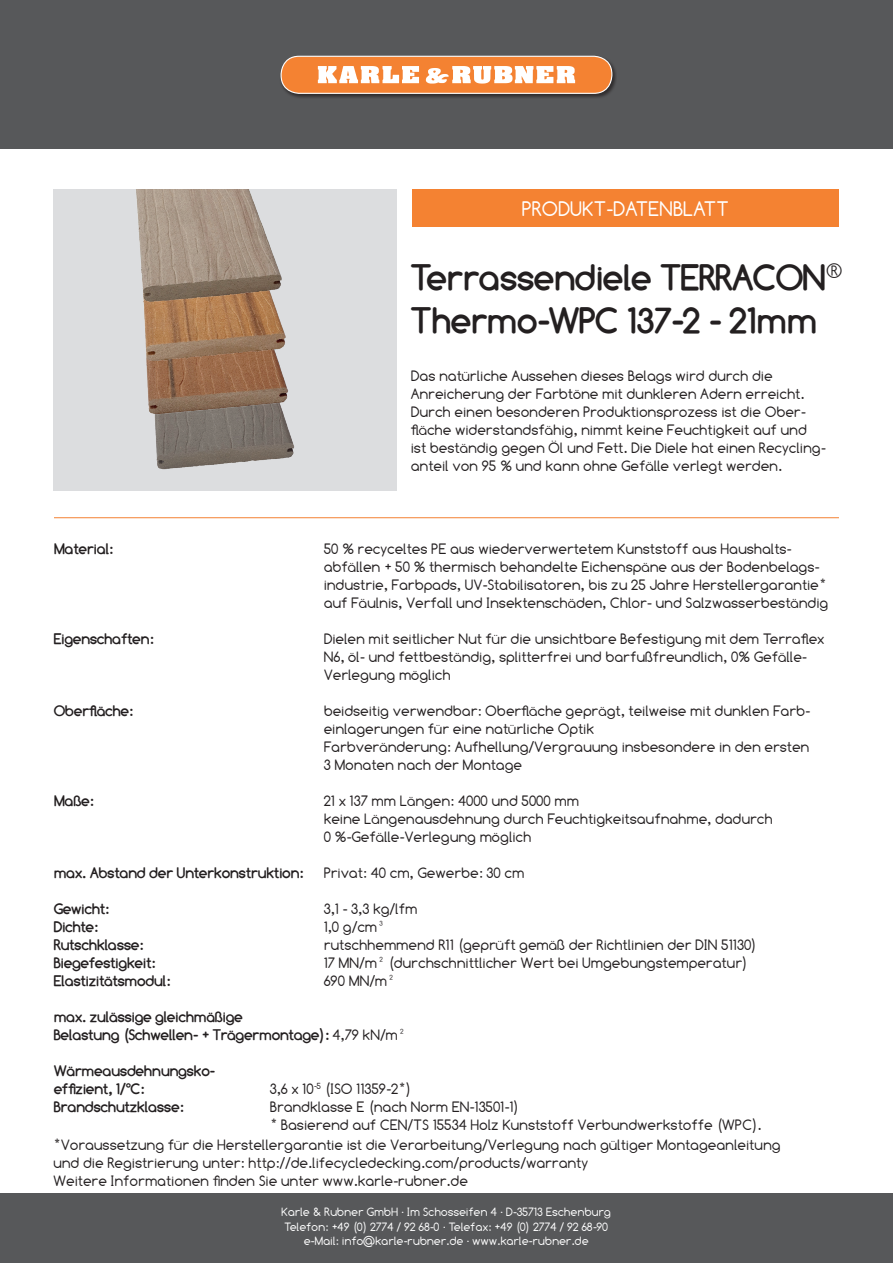
<style>
.page{position:relative;width:893px;height:1263px;background:#fff}
.page>*{position:absolute;margin:0;border:0;box-sizing:border-box;transform-origin:0 0}
.t1{font:700 36px "Comfortaa";color:#231f20}
.t2{font:21px "Comfortaa";color:#fff}
.t3{font:15px/18px "Comfortaa";color:#231f20}
.t4{font:700 15px "Comfortaa";color:#231f20}
.t5{font:12px/14.4px "Comfortaa";color:#fff;text-align:center}
.s1{font-weight:400}
</style>
<div class="page">
<div style="left:0;top:1193px;width:893px;height:70px;background:#57585a"></div>
<div style="left:0;top:0;width:893px;height:149px;background:#57585a"></div>
<div style="left:413px;top:190px;width:426px;height:37px;background:#f48232"></div>
<div style="left:280px;top:55px;width:337px;height:44px;background:#231f20;opacity:.75"></div>
<div style="left:281px;top:56px;width:331px;height:37px;background:#f48232;border-radius:18px"></div>
<div style="left:281px;top:56px;width:331px;height:38px;border:1px solid #fff;border-radius:18px"></div>
<svg style="left:318px;top:66px;width:101px;height:17px"></svg>
<svg style="left:426px;top:66px;width:149px;height:18px"></svg>
<hr style="left:54px;top:517px;width:785px;height:1px;background:#f48232">
<div style="left:53px;top:189px;width:344px;height:302px;background:#dcdddf"></div>
<img style="left:155px;top:434px;width:140px;height:36px">
<img style="left:147px;top:384px;width:143px;height:50px">
<img style="left:145px;top:327px;width:141px;height:57px">
<img style="left:136px;top:190px;width:146px;height:137px">
<p class="t2" style="left:522px;top:197px;width:209px">PRODUKT-DATENBLATT</p>
<p class="t1" style="left:411px;top:257px;width:433px">Terrassendiele TERRACON<sup>®</sup></p>
<p class="t1" style="left:411px;top:300px;width:408px">Thermo-WPC 137-2 - 21mm</p>
<p class="t3" style="left:411px;top:367px;width:363px">Das natürliche Aussehen dieses Belags wird durch die</p>
<p class="t3" style="left:411px;top:385px;width:396px">Anreicherung der Farbtöne mit dunkleren Adern erreicht.<br>Durch einen besonderen Produktionsprozess ist die Ober-</p>
<p class="t3" style="left:411px;top:421px;width:397px">fläche widerstandsfähig, nimmt keine Feuchtigkeit auf und</p>
<p class="t3" style="left:411px;top:439px;width:416px">ist beständig gegen Öl und Fett. Die Diele hat einen Recycling&shy;anteil von 95 % und kann ohne Gefälle verlegt werden.</p>
<p class="t4" style="left:54px;top:540px;width:61px">Material:</p>
<p class="t3" style="left:324px;top:540px;width:469px">50 % recyceltes PE aus wiederverwertetem Kunststoff aus Haushalts-</p>
<p class="t3" style="left:324px;top:558px;width:497px">abfällen + 50 % thermisch behandelte Eichenspäne aus der Bodenbelags-</p>
<p class="t3" style="left:324px;top:576px;width:504px">industrie, Farbpads, UV-Stabilisatoren, bis zu 25 Jahre Herstellergarantie*</p>
<p class="t3" style="left:324px;top:594px;width:506px">auf Fäulnis, Verfall und Insektenschäden, Chlor- und Salzwasserbeständig</p>
<p class="t4" style="left:54px;top:630px;width:101px">Eigenschaften:</p>
<p class="t3" style="left:324px;top:630px;width:502px">Dielen mit seitlicher Nut für die unsichtbare Befestigung mit dem Terraflex</p>
<p class="t3" style="left:324px;top:648px;width:485px">N6, öl- und fettbeständig, splitterfrei und barfußfreundlich, 0% Gefälle-</p>
<p class="t3" style="left:324px;top:666px;width:129px">Verlegung möglich</p>
<p class="t4" style="left:54px;top:702px;width:81px">Oberfläche:</p>
<p class="t3" style="left:324px;top:702px;width:488px">beidseitig verwendbar: Oberfläche geprägt, teilweise mit dunklen Farb-</p>
<p class="t3" style="left:324px;top:720px;width:272px">einlagerungen für eine natürliche Optik</p>
<p class="t3" style="left:324px;top:738px;width:487px">Farbveränderung: Aufhellung/Vergrauung insbesondere in den ersten</p>
<p class="t3" style="left:324px;top:756px;width:200px">3 Monaten nach der Montage</p>
<p class="t4" style="left:54px;top:792px;width:41px">Maße:</p>
<p class="t3" style="left:324px;top:792px;width:257px">21 x 137 mm Längen: 4000 und 5000 mm</p>
<p class="t3" style="left:324px;top:810px;width:451px">keine Längenausdehnung durch Feuchtigkeitsaufnahme, dadurch</p>
<p class="t3" style="left:324px;top:828px;width:209px">0 %-Gefälle-Verlegung möglich</p>
<p class="t4" style="left:54px;top:864px;width:251px">max. Abstand der Unterkonstruktion:</p>
<p class="t3" style="left:324px;top:864px;width:202px">Privat: 40 cm, Gewerbe: 30 cm</p>
<p class="t4" style="left:54px;top:900px;width:57px">Gewicht:</p>
<p class="t3" style="left:324px;top:900px;width:95px">3,1 - 3,3 kg/lfm</p>
<p class="t4" style="left:54px;top:918px;width:46px">Dichte:</p>
<p class="t3" style="left:324px;top:918px;width:62px">1,0 g/cm³</p>
<p class="t4" style="left:54px;top:936px;width:91px">Rutschklasse:</p>
<p class="t3" style="left:324px;top:936px;width:435px">rutschhemmend R11 (geprüft gemäß der Richtlinien der DIN 51130)</p>
<p class="t4" style="left:54px;top:954px;width:103px">Biegefestigkeit:</p>
<p class="t3" style="left:324px;top:954px;width:425px">17 MN/m² (durchschnittlicher Wert bei Umgebungstemperatur)</p>
<p class="t4" style="left:54px;top:972px;width:118px">Elastizitätsmodul:</p>
<p class="t3" style="left:324px;top:972px;width:72px">690 MN/m²</p>
<p class="t4" style="left:54px;top:1008px;width:190px">max. zulässige gleichmäßige</p>
<p class="t4" style="left:54px;top:1026px;width:353px">Belastung (Schwellen- + Trägermontage): <span class="s1">4,79 kN/m²</span></p>
<p class="t4" style="left:54px;top:1062px;width:162px">Wärmeausdehnungsko-</p>
<p class="t4" style="left:54px;top:1080px;width:92px">effizient, 1/°C:</p>
<p class="t3" style="left:270px;top:1080px;width:143px">3,6 x 10<sup>-5</sup> (ISO 11359-2*)</p>
<p class="t4" style="left:54px;top:1098px;width:131px">Brandschutzklasse:</p>
<p class="t3" style="left:270px;top:1098px;width:493px">Brandklasse E (nach Norm EN-13501-1)<br>* Basierend auf CEN/TS 15534 Holz Kunststoff Verbundwerkstoffe (WPC).</p>
<p class="t3" style="left:53px;top:1135px;width:729px">*Voraussetzung für die Herstellergarantie ist die Verarbeitung/Verlegung nach gültiger Montageanleitung</p>
<p class="t3" style="left:53px;top:1153px;width:536px">und die Registrierung unter: http://de.lifecycledecking.com/products/warranty</p>
<p class="t3" style="left:53px;top:1171px;width:416px">Weitere Informationen finden Sie unter www.karle-rubner.de</p>
<p class="t5" style="left:282px;top:1205px;width:331px">Karle &amp; Rubner GmbH · Im Schosseifen 4 · D-35713 Eschenburg<br>Telefon: +49 (0) 2774 / 92 68-0 · Telefax: +49 (0) 2774 / 92 68-90 e-Mail: info@karle-rubner.de · www.karle-rubner.de</p>
</div>
